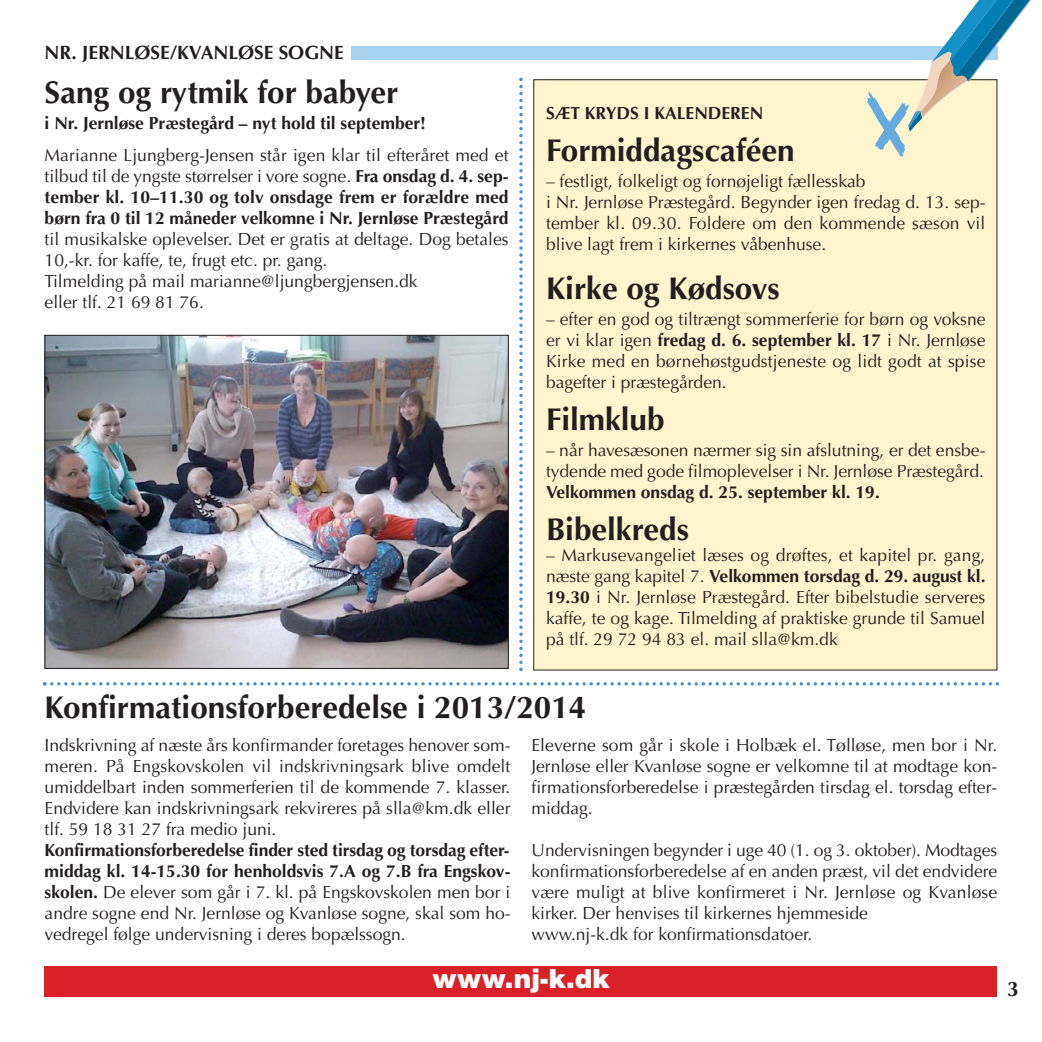
<style>
.page{position:relative;width:1042px;height:1042px;background:#fff}
.page>*{position:absolute;margin:0;border:0;box-sizing:border-box;transform-origin:0 0}
.t1{font:700 31.5px "Optima";color:#231f20}
.t2{font:900 26.25px "Helvetica";color:#fff}
.t3{font:700 21px "Optima";color:#231f20}
.t4{font:700 19.25px "Optima";color:#231f20}
.t5{font:17.5px/21px "Optima";color:#231f20;text-align:justify}
.t6{font:700 17.5px/21px "Optima";color:#231f20;text-align:justify}
.s1{font-weight:400}
.s2{font-weight:700}
</style>
<div class="page">
<div style="left:351px;top:46px;width:646px;height:14px;background:#a7d3f1"></div>
<div style="left:45px;top:965px;width:952px;height:31px;background:#da2128"></div>
<div style="left:534px;top:80px;width:463px;height:590px;background:#fff5cd"></div>
<svg style="left:867px;top:0;width:164px;height:157px"></svg>
<svg style="left:519px;top:78px;width:4px;height:593px"></svg>
<svg style="left:43px;top:682px;width:956px;height:3px"></svg>
<img style="left:47px;top:337px;width:459px;height:330px">
<div style="left:45px;top:335px;width:463px;height:334px;border:1px solid #231f20"></div>
<p class="t4" style="left:45px;top:45px;width:301px">NR. JERNLØSE/KVANLØSE SOGNE</p>
<h1 class="t1" style="left:45px;top:79px;width:355px">Sang og rytmik for babyer</h1>
<p class="t6" style="left:45px;top:115px;width:383px">i Nr. Jernløse Præstegård – nyt hold til september!</p>
<p class="t6" style="left:45px;top:146px;width:465px"><span class="s1">Marianne Ljungberg-Jensen står igen klar til efteråret med et tilbud til de yngste størrelser i vore sogne.</span> Fra onsdag d. 4. sep&shy;tember kl. 10–11.30 og tolv onsdage frem er forældre med børn fra 0 til 12 måneder velkomne i Nr. Jernløse Præstegård</p>
<p class="t5" style="left:45px;top:230px;width:465px;text-align:left">til musikalske oplevelser. Det er gratis at deltage. Dog betales 10,-kr. for kaffe, te, frugt etc. pr. gang.<br>Tilmelding på mail marianne@ljungbergjensen.dk<br>eller tlf. 21 69 81 76.</p>
<p class="t6" style="left:546px;top:104px;width:219px">SÆT KRYDS I KALENDEREN</p>
<h1 class="t1" style="left:546px;top:137px;width:250px">Formiddagscaféen</h1>
<p class="t5" style="left:546px;top:172px;width:441px;text-align:left">– festligt, folkeligt og fornøjeligt fællesskab<br>i Nr. Jernløse Præstegård. Begynder igen fredag d. 13. sep&shy;tember kl. 09.30. Foldere om den kommende sæson vil blive lagt frem i kirkernes våbenhuse.</p>
<h1 class="t1" style="left:546px;top:275px;width:235px">Kirke og Kødsovs</h1>
<p class="t5" style="left:546px;top:310px;width:441px">– efter en god og tiltrængt sommerferie for børn og voksne er vi klar igen <span class="s2">fredag d. 6. september kl. 17</span> i Nr. Jernløse Kirke med en børnehøstgudstjeneste og lidt godt at spise bagefter i præstegården.</p>
<h1 class="t1" style="left:546px;top:406px;width:120px">Filmklub</h1>
<p class="t5" style="left:546px;top:442px;width:441px">– når havesæsonen nærmer sig sin afslutning, er det ensbe&shy;tydende med gode filmoplevelser i Nr. Jernløse Præstegård.</p>
<p class="t6" style="left:546px;top:484px;width:335px">Velkommen onsdag d. 25. september kl. 19.</p>
<h1 class="t1" style="left:546px;top:517px;width:144px">Bibelkreds</h1>
<p class="t5" style="left:546px;top:547px;width:441px">– Markusevangeliet læses og drøftes, et kapitel pr. gang, næste gang kapitel 7. <span class="s2">Velkommen torsdag d. 29. august kl.<br>19.30</span> i Nr. Jernløse Præstegård. Efter bibelstudie serveres kaffe, te og kage. Tilmelding af praktiske grunde til Samuel på tlf. 29 72 94 83 el. mail slla@km.dk</p>
<h1 class="t1" style="left:45px;top:694px;width:543px">Konfirmationsforberedelse i 2013/2014</h1>
<p class="t5" style="left:45px;top:736px;width:467px">Indskrivning af næste års konfirmander foretages henover som&shy;meren. På Engskovskolen vil indskrivningsark blive omdelt umiddelbart inden sommerferien til de kommende 7. klasser.<br>Endvidere kan indskrivningsark rekvireres på slla@km.dk eller tlf. 59 18 31 27 fra medio juni.</p>
<p class="t5" style="left:45px;top:841px;width:467px"><span class="s2">Konfirmationsforberedelse finder sted tirsdag og torsdag efter&shy;middag kl. 14-15.30 for henholdsvis 7.A og 7.B fra Eng skov - skolen.</span> De elever som går i 7. kl. på Engskovskolen men bor i andre sogne end Nr. Jernløse og Kvanløse sogne, skal som ho - ved regel følge undervisning i deres bopælssogn.</p>
<p class="t5" style="left:531px;top:736px;width:467px">Eleverne som går i skole i Holbæk el. Tølløse, men bor i Nr.<br>Jernløse eller Kvanløse sogne er velkomne til at modtage kon&shy;firmationsforberedelse i præstegården tirsdag el. torsdag ef ter - middag.</p>
<p class="t5" style="left:531px;top:841px;width:467px;text-align:left">Undervisningen begynder i uge 40 (1. og 3. oktober). Modtages konfirmationsforberedelse af en anden præst, vil det endvidere være muligt at blive konfirmeret i Nr. Jernløse og Kvanløse kirker. Der henvises til kirkernes hjemmeside<br>www.nj-k.dk for konfirmationsdatoer.</p>
<h2 class="t2" style="left:432px;top:969px;width:179px">www.nj-k.dk</h2>
<p class="t3" style="left:1007px;top:980px;width:13px">3</p>
</div>
